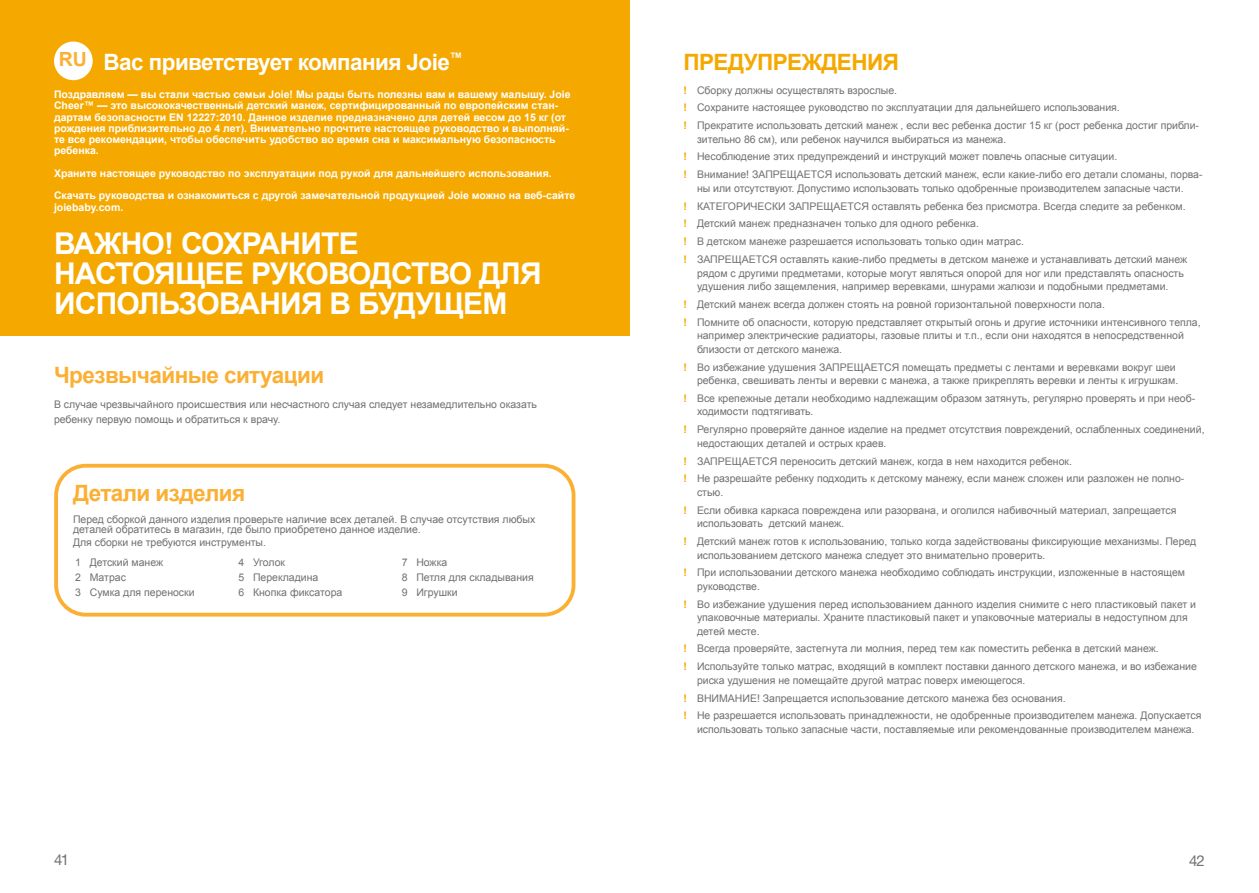
<style>
.page{position:relative;width:1259px;height:893px;background:#fff}
.page>*{position:absolute;margin:0;border:0;box-sizing:border-box;transform-origin:0 0}
.t1{font:700 30px/30px "Arial";letter-spacing:-.025em;color:#fff}
.t2{font:700 22.5px "Arial";letter-spacing:-.025em;color:#fbaf33}
.t3{font:700 22.5px "Arial";letter-spacing:-.025em;color:#fff}
.t4{font:700 22.5px "Arial";letter-spacing:-.025em;color:#f5a800}
.t5{font:700 19.5px "Arial";color:#fbaf33}
.t6{font:15px "Helvetica Neue LT Std";color:#716f73}
.t7{font:10.5px/17.9px "Arial";color:#716f73}
.t8{font:700 10.5px/11.2px "Arial";color:#fff}
.s1{font-weight:700;color:#f5a800}
</style>
<div class="page">
<div style="left:54px;top:464px;width:521px;height:153px;border:4px solid #fbaf33;border-radius:30px"></div>
<div style="left:0;top:0;width:629px;height:335px;background:#f5a800"></div>
<div style="left:54px;top:42px;width:39px;height:38px;background:#fff;border-radius:50%"></div>
<h3 class="t5" style="left:59px;top:47px;width:30px">RU</h3>
<h2 class="t3" style="left:103px;top:47px;width:360px">Вас приветствует компания Joie<sup>™</sup></h2>
<p class="t8" style="left:54px;top:89px;width:518px">Поздравляем — вы стали частью семьи Joie! Мы рады быть полезны вам и вашему малышу. Joie Cheer™ — это высококачественный детский манеж, сертифицированный по европейским стан&shy;дартам безопасности EN 12227:2010. Данное изделие предназначено для детей весом до 15 кг (от рождения приблизительно до 4 лет). Внимательно прочтите настоящее руководство и выполняй&shy;те все рекомендации, чтобы обеспечить удобство во время сна и максимальную безопасность ребенка.</p>
<p class="t8" style="left:54px;top:162px;width:523px;line-height:22.5px">Храните настоящее руководство по эксплуатации под рукой для дальнейшего использования.<br>Скачать руководства и ознакомиться с другой замечательной продукцией Joie можно на веб-сайте</p>
<p class="t8" style="left:54px;top:202px;width:71px">joiebaby.com.</p>
<h1 class="t1" style="left:54px;top:230px;width:489px">ВАЖНО! СОХРАНИТЕ<br>НАСТОЯЩЕЕ РУКОВОДСТВО ДЛЯ<br>ИСПОЛЬЗОВАНИЯ В БУДУЩЕМ</h1>
<h2 class="t2" style="left:54px;top:360px;width:272px">Чрезвычайные ситуации</h2>
<p class="t7" style="left:54px;top:397px;width:484px;line-height:15px">В случае чрезвычайного происшествия или несчастного случая следует незамедлительно оказать ребенку первую помощь и обратиться к врачу.</p>
<h2 class="t2" style="left:73px;top:478px;width:174px">Детали изделия</h2>
<p class="t7" style="left:73px;top:514px;width:464px;line-height:10.5px">Перед сборкой данного изделия проверьте наличие всех деталей. В случае отсутствия любых деталей обратитесь в магазин, где было приобретено данное изделие.</p>
<p class="t7" style="left:73px;top:532px;width:195px;line-height:20.2px">Для сборки не требуются инструменты.<br>1 Детский манеж</p>
<p class="t7" style="left:238px;top:553px;width:48px">4 Уголок</p>
<p class="t7" style="left:402px;top:553px;width:47px">7 Ножка</p>
<p class="t7" style="left:75px;top:568px;width:52px">2 Матрас</p>
<p class="t7" style="left:238px;top:568px;width:81px">5 Перекладина</p>
<p class="t7" style="left:402px;top:568px;width:134px">8 Петля для складывания</p>
<p class="t7" style="left:75px;top:583px;width:121px">3 Сумка для переноски</p>
<p class="t7" style="left:238px;top:583px;width:105px">6 Кнопка фиксатора</p>
<p class="t7" style="left:402px;top:583px;width:57px">9 Игрушки</p>
<h2 class="t4" style="left:683px;top:48px;width:217px">ПРЕДУПРЕЖДЕНИЯ</h2>
<p class="t7" style="left:683px;top:81px;width:517px"><span class="s1">!</span> Сборку должны осуществлять взрослые.<br><span class="s1">!</span> Сохраните настоящее руководство по эксплуатации для дальнейшего использования.<br><span class="s1">!</span> Прекратите использовать детский манеж , если вес ребенка достиг 15 кг (рост ребенка достиг прибли-</p>
<p class="t7" style="left:683px;top:130px;width:520px;text-indent:14px">зительно 86 см), или ребенок научился выбираться из манежа.<br><span class="s1">!</span> Несоблюдение этих предупреждений и инструкций может повлечь опасные ситуации.<br><span class="s1">!</span> Внимание! ЗАПРЕЩАЕТСЯ использовать детский манеж, если какие-либо его детали сломаны, порва-</p>
<p class="t7" style="left:683px;top:179px;width:505px;text-indent:14px">ны или отсутствуют. Допустимо использовать только одобренные производителем запасные части. <span class="s1">!</span> КАТЕГОРИЧЕСКИ ЗАПРЕЩАЕТСЯ оставлять ребенка без присмотра. Всегда следите за ребенком. <span class="s1">!</span> Детский манеж предназначен только для одного ребенка.<br><span class="s1">!</span> В детском манеже разрешается использовать только один матрас.<br><span class="s1">!</span> ЗАПРЕЩАЕТСЯ оставлять какие-либо предметы в детском манеже и устанавливать детский манеж</p>
<p class="t7" style="left:697px;top:266px;width:488px;line-height:13.5px">рядом с другими предметами, которые могут являться опорой для ног или представлять опасность удушения либо защемления, например веревками, шнурами жалюзи и подобными предметами.</p>
<p class="t7" style="left:683px;top:295px;width:519px"><span class="s1">!</span> Детский манеж всегда должен стоять на ровной горизонтальной поверхности пола.<br><span class="s1">!</span> Помните об опасности, которую представляет открытый огонь и другие источники интенсивного тепла,</p>
<p class="t7" style="left:697px;top:329px;width:488px;line-height:13.5px">например электрические радиаторы, газовые плиты и т.п., если они находятся в непосредственной близости от детского манежа.</p>
<p class="t7" style="left:683px;top:360px;width:496px;line-height:13.5px;text-align:right"><span class="s1">!</span> Во избежание удушения ЗАПРЕЩАЕТСЯ помещать предметы с лентами и веревками вокруг шеи ребенка, свешивать ленты и веревки с манежа, а также прикреплять веревки и ленты к игрушкам.</p>
<p class="t7" style="left:697px;top:392px;width:500px;line-height:13.5px;text-indent:-14px"><span class="s1">!</span> Все крепежные детали необходимо надлежащим образом затянуть, регулярно проверять и при необ&shy;ходимости подтягивать.</p>
<p class="t7" style="left:697px;top:423px;width:509px;line-height:13.5px;text-indent:-14px"><span class="s1">!</span> Регулярно проверяйте данное изделие на предмет отсутствия повреждений, ослабленных соединений, недостающих деталей и острых краев.</p>
<p class="t7" style="left:683px;top:452px;width:502px"><span class="s1">!</span> ЗАПРЕЩАЕТСЯ переносить детский манеж, когда в нем находится ребенок.<br><span class="s1">!</span> Не разрешайте ребенку подходить к детскому манежу, если манеж сложен или разложен не полно-</p>
<p class="t7" style="left:683px;top:483px;width:494px;text-indent:14px">стью.<br><span class="s1">!</span> Если обивка каркаса повреждена или разорвана, и оголился набивочный материал, запрещается</p>
<p class="t7" style="left:683px;top:515px;width:514px;text-indent:14px">использовать детский манеж.<br><span class="s1">!</span> Детский манеж готов к использованию, только когда задействованы фиксирующие механизмы. Перед</p>
<p class="t7" style="left:683px;top:546px;width:503px;text-indent:14px">использованием детского манежа следует это внимательно проверить.<br><span class="s1">!</span> При использовании детского манежа необходимо соблюдать инструкции, изложенные в настоящем</p>
<p class="t7" style="left:683px;top:577px;width:514px;text-indent:14px">руководстве.<br><span class="s1">!</span> Во избежание удушения перед использованием данного изделия снимите с него пластиковый пакет и</p>
<p class="t7" style="left:697px;top:611px;width:492px;line-height:13.5px">упаковочные материалы. Храните пластиковый пакет и упаковочные материалы в недоступном для детей месте.</p>
<p class="t7" style="left:683px;top:640px;width:515px"><span class="s1">!</span> Всегда проверяйте, застегнута ли молния, перед тем как поместить ребенка в детский манеж.<br><span class="s1">!</span> Используйте только матрас, входящий в комплект поставки данного детского манежа, и во избежание</p>
<p class="t7" style="left:683px;top:671px;width:519px;text-indent:14px">риска удушения не помещайте другой матрас поверх имеющегося.<br><span class="s1">!</span> ВНИМАНИЕ! Запрещается использование детского манежа без основания.<br><span class="s1">!</span> Не разрешается использовать принадлежности, не одобренные производителем манежа. Допускается</p>
<p class="t7" style="left:697px;top:720px;width:499px">использовать только запасные части, поставляемые или рекомендованные производителем манежа.</p>
<h3 class="t6" style="left:54px;top:851px;width:17px">41</h3>
<h3 class="t6" style="left:1189px;top:851px;width:17px">42</h3>
</div>
